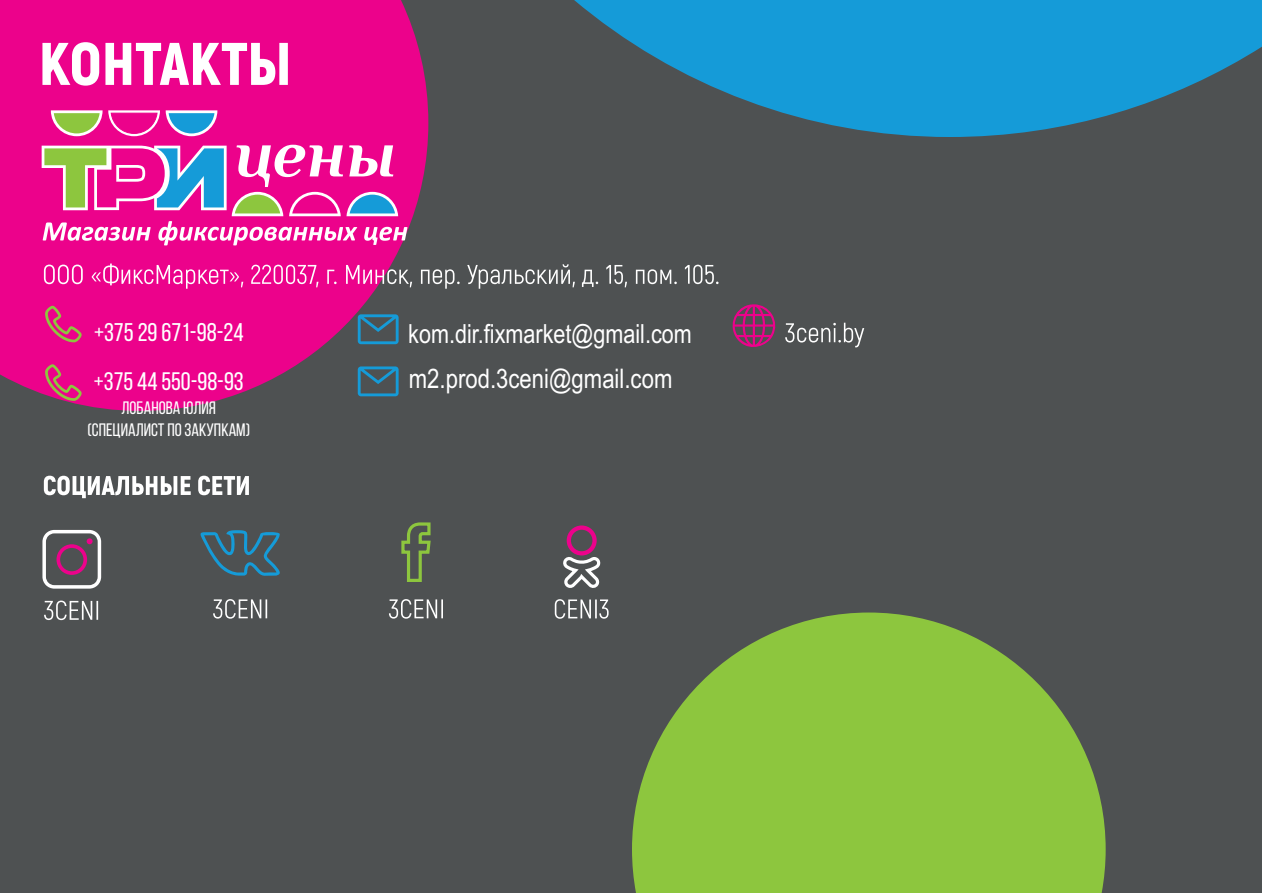
<style>
.page{position:relative;width:1262px;height:893px;background:#4e5152}
.page>*{position:absolute;margin:0;border:0;box-sizing:border-box;transform-origin:0 0}
.t1{font:27px "Arial Narrow";color:#fff}
.t2{font:26.4px "Arial Narrow";color:#fff}
.t3{font:25.5px "Bebas Neue";color:#fff}
.t4{font:25.35px "Bebas Neue";color:#fff}
.t5{font:18px/21.6px "Bebas Neue";color:#fff;text-align:center}
</style>
<div class="page">
<svg style="left:574px;top:0;width:688px;height:137px;fill:#159bd8"></svg>
<svg style="left:0;top:0;width:428px;height:411px;background:#d40d82"></svg>
<svg style="left:632px;top:612px;width:473px;height:281px;fill:#8dc63e"></svg>
<svg style="left:42px;top:42px;width:246px;height:44px;background:#f689c9"></svg>
<svg style="left:44px;top:263px;width:674px;height:26px"></svg>
<svg style="left:45px;top:306px;width:37px;height:36px"></svg>
<svg style="left:358px;top:314px;width:40px;height:30px"></svg>
<svg style="left:732px;top:304px;width:44px;height:43px"></svg>
<svg style="left:785px;top:323px;width:79px;height:24px"></svg>
<svg style="left:51px;top:110px;width:109px;height:26px;background:#d86a91"></svg>
<svg style="left:166px;top:110px;width:51px;height:26px"></svg>
<svg style="left:42px;top:145px;width:365px;height:100px;background:#d658a7"></svg>
<svg style="left:44px;top:475px;width:205px;height:23px"></svg>
<svg style="left:401px;top:522px;width:30px;height:60px"></svg>
<svg style="left:213px;top:599px;width:54px;height:19px"></svg>
<svg style="left:555px;top:599px;width:53px;height:19px"></svg>
<svg style="left:200px;top:530px;width:80px;height:46px"></svg>
<div style="left:566px;top:525px;width:30px;height:30px;border:4px solid #ec028b;border-radius:50%"></div>
<svg style="left:563px;top:554px;width:38px;height:34px"></svg>
<svg style="left:44px;top:600px;width:54px;height:20px"></svg>
<svg style="left:42px;top:530px;width:59px;height:58px"></svg>
<svg style="left:389px;top:599px;width:54px;height:19px"></svg>
<svg style="left:45px;top:364px;width:37px;height:37px"></svg>
<svg style="left:358px;top:366px;width:40px;height:30px"></svg>
<h3 class="t3" style="left:94px;top:321px;width:151px">+375 29 671-98-24</h3>
<h2 class="t2" style="left:408px;top:324px;width:285px">kom.dir.fixmarket@gmail.com</h2>
<h3 class="t4" style="left:94px;top:371px;width:151px">+375 44 550-98-93</h3>
<h1 class="t1" style="left:409px;top:369px;width:265px">m2.prod.3ceni@gmail.com</h1>
<p class="t5" style="left:88px;top:399px;width:164px">Лобанова Юлия (специалист по закупкам)</p>
</div>
